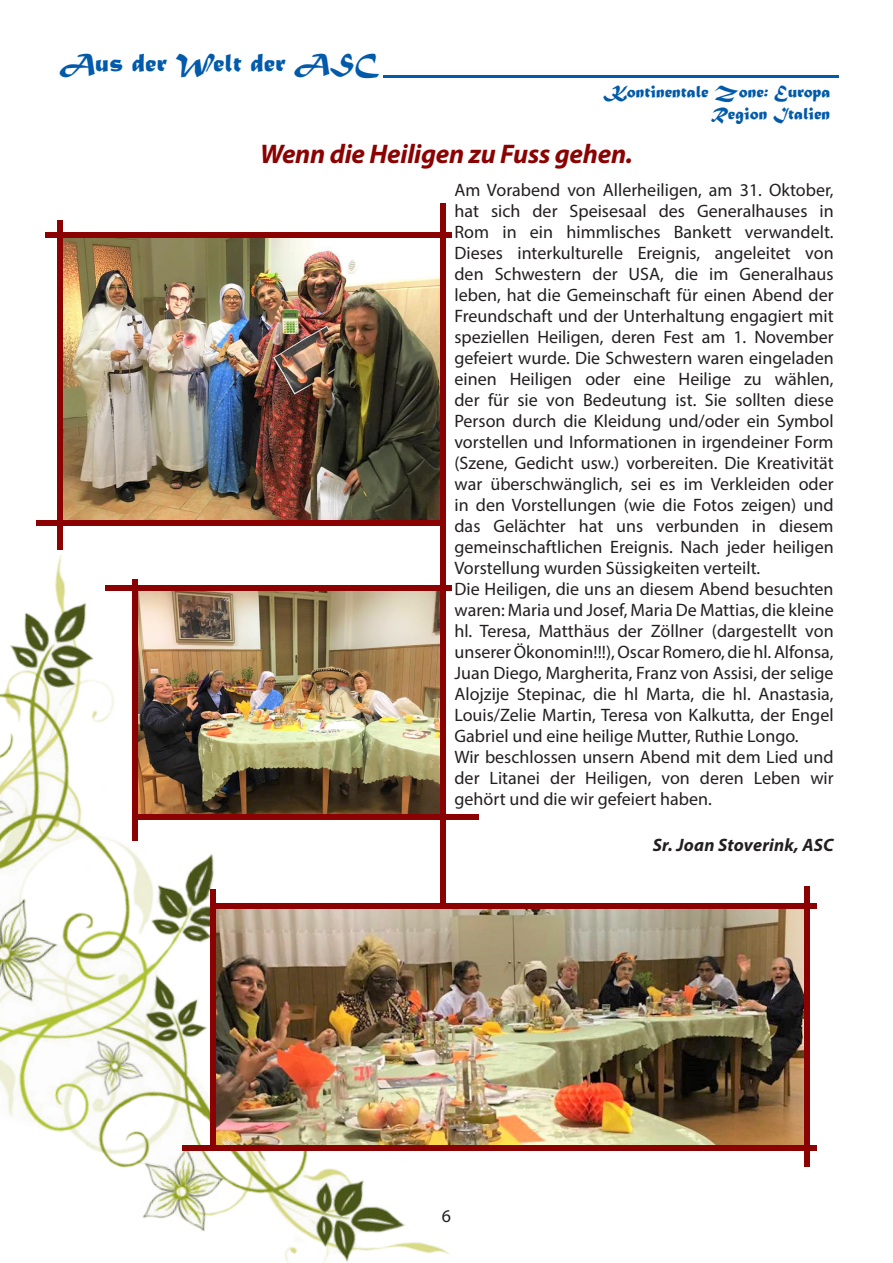
<style>
.page{position:relative;width:893px;height:1263px;background:#fff}
.page>*{position:absolute;margin:0;border:0;box-sizing:border-box;transform-origin:0 0}
.t1{font:italic 700 27px "Myriad Pro";letter-spacing:-.01em;color:#8b0202}
.t2{font:27px "Matura MT Script Capitals";color:#015aaa}
.t3{font:18px/21px "Myriad Pro";color:#231f20;text-align:justify}
.t4{font:18px "Matura MT Script Capitals";color:#015aaa}
.t5{font:italic 700 18px "Myriad Pro";letter-spacing:.01em;color:#231f20}
</style>
<div class="page">
<img style="left:0;top:555px;width:450px;height:708px">
<img style="left:138px;top:591px;width:302px;height:223px">
<img style="left:215px;top:909px;width:589px;height:236px">
<img style="left:63px;top:238px;width:377px;height:282px">
<div style="left:57px;top:220px;width:6px;height:330px;background:#8b0202"></div>
<div style="left:45px;top:232px;width:407px;height:6px;background:#8b0202"></div>
<div style="left:440px;top:203px;width:6px;height:700px;background:#8b0202"></div>
<div style="left:36px;top:520px;width:407px;height:5px;background:#8b0202"></div>
<div style="left:105px;top:585px;width:347px;height:6px;background:#8b0202"></div>
<div style="left:132px;top:814px;width:347px;height:6px;background:#8b0202"></div>
<div style="left:132px;top:579px;width:6px;height:261px;background:#8b0202"></div>
<div style="left:213px;top:903px;width:603px;height:6px;background:#8b0202"></div>
<div style="left:182px;top:1145px;width:634px;height:6px;background:#8b0202"></div>
<div style="left:210px;top:889px;width:5px;height:262px;background:#8b0202"></div>
<div style="left:804px;top:886px;width:5px;height:281px;background:#8b0202"></div>
<svg style="left:384px;top:75px;width:455px;height:3px"></svg>
<p class="t2" style="left:60px;top:46px;width:320px">Aus der Welt der ASC</p>
<p class="t4" style="left:606px;top:81px;width:226px">Kontinentale Zone: Europa</p>
<p class="t4" style="left:711px;top:103px;width:121px">Region Italien</p>
<p class="t1" style="left:260px;top:136px;width:374px">Wenn die Heiligen zu Fuss gehen.</p>
<p class="t3" style="left:454px;top:179px;width:381px">Am Vorabend von Allerheiligen, am 31. Oktober, hat sich der Speisesaal des Generalhauses in Rom in ein himmlisches Bankett verwandelt.<br>Dieses interkulturelle Ereignis, angeleitet von den Schwestern der USA, die im Generalhaus leben, hat die Gemeinschaft für einen Abend der Freundschaft und der Unterhaltung engagiert mit speziellen Heiligen, deren Fest am 1. November gefeiert wurde. Die Schwestern waren eingeladen einen Heiligen oder eine Heilige zu wählen, der für sie von Bedeutung ist. Sie sollten diese Person durch die Kleidung und/oder ein Symbol vorstellen und Informationen in irgendeiner Form (Szene, Gedicht usw.) vorbereiten. Die Kreativität war überschwänglich, sei es im Verkleiden oder in den Vorstellungen (wie die Fotos zeigen) und das Gelächter hat uns verbunden in diesem gemeinschaftlichen Ereignis. Nach jeder heiligen Vorstellung wurden Süssigkeiten verteilt.</p>
<p class="t3" style="left:454px;top:578px;width:381px">Die Heiligen, die uns an diesem Abend besuchten waren: Maria und Josef, Maria De Mattias, die kleine hl. Teresa, Matthäus der Zöllner (dargestellt von unserer Ökonomin!!!), Oscar Romero, die hl. Alfonsa, Juan Diego, Margherita, Franz von Assisi, der selige Alojzije Stepinac, die hl Marta, die hl. Anastasia, Louis/Zelie Martin, Teresa von Kalkutta, der Engel Gabriel und eine heilige Mutter, Ruthie Longo.</p>
<p class="t3" style="left:454px;top:746px;width:381px">Wir beschlossen unsern Abend mit dem Lied und der Litanei der Heiligen, von deren Leben wir gehört und die wir gefeiert haben.</p>
<p class="t5" style="left:653px;top:833px;width:182px">Sr. Joan Stoverink, ASC</p>
<p class="t3" style="left:442px;top:1206px;width:11px">6</p>
</div>
